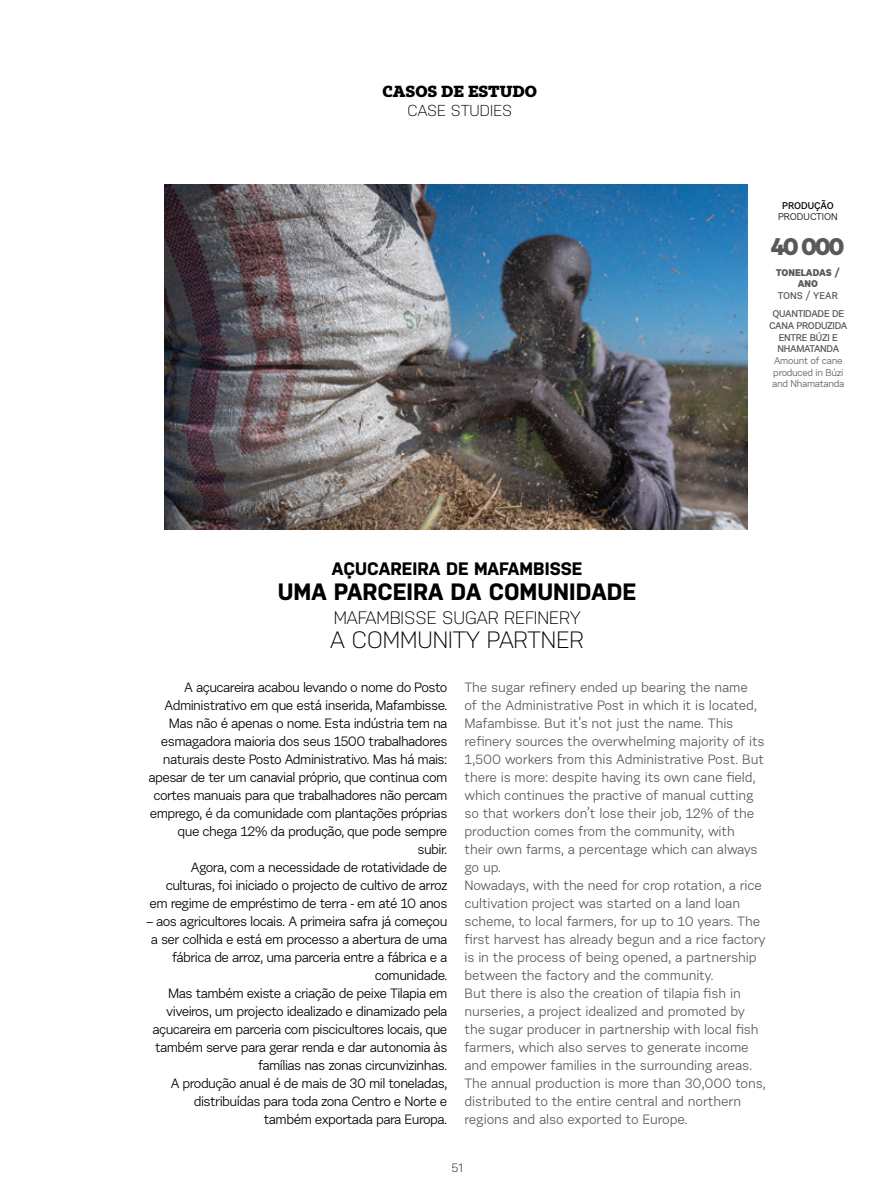
<style>
.page{position:relative;width:893px;height:1191px;background:#fff}
.page>*{position:absolute;margin:0;border:0;box-sizing:border-box;transform-origin:0 0}
.t1{font:700 24px "Urban Grotesk Me Bl";color:#58595b}
.t2{font:700 23.55px "Nudista";color:#000}
.t3{font:300 23.55px "Nudista";color:#000}
.t4{font:300 18px "Nudista";color:#000}
.t5{font:700 18px "Nudista";color:#000}
.t6{font:700 15.75px "Tabac Slab";color:#000}
.t7{font:300 15.75px "Nudista";color:#000}
.t8{font:13.5px/18px "Urban Grotesk Re Bo";letter-spacing:-.01em;color:#58595b}
.t9{font:13.5px/18px "Urban Grotesk Re Bo";letter-spacing:-.04em;color:#000;text-align:right}
.t10{font:300 12px "Nudista";color:#000}
.t11{font:700 9.75px/11.7px "Urban Grotesk Li Se";letter-spacing:-.03em;color:#58595b;text-align:center}
.t12{font:9.75px/11.7px "Urban Grotesk Re Bo";letter-spacing:-.03em;color:#58595b}
.t13{font:700 9.75px/11.7px "Urban Grotesk Me Bl";color:#58595b;text-align:center}
.t14{font:9.75px "Urban Grotesk Re Bo";color:#000}
.t15{font:700 9.75px "Urban Grotesk Li Se";color:#000}
</style>
<div class="page">
<img style="left:164px;top:184px;width:584px;height:346px">
<p class="t6" style="left:382px;top:82px;width:156px">CASOS DE ESTUDO</p>
<p class="t7" style="left:408px;top:100px;width:106px">CASE STUDIES</p>
<h3 class="t5" style="left:332px;top:555px;width:252px">AÇUCAREIRA DE MAFAMBISSE</h3>
<h2 class="t2" style="left:278px;top:575px;width:360px">UMA PARCEIRA DA COMUNIDADE</h2>
<h3 class="t4" style="left:334px;top:605px;width:248px">MAFAMBISSE SUGAR REFINERY</h3>
<h2 class="t3" style="left:330px;top:623px;width:255px">A COMMUNITY PARTNER</h2>
<p class="t15" style="left:782px;top:199px;width:53px">PRODUÇÃO</p>
<p class="t14" style="left:778px;top:211px;width:61px">PRODUCTION</p>
<h1 class="t1" style="left:771px;top:231px;width:75px">40 000</h1>
<p class="t13" style="left:776px;top:266px;width:65px">TONELADAS /<br>ANO</p>
<p class="t11" style="left:772px;top:286px;width:73px;line-height:18.1px">TONS / YEAR<br>QUANTIDADE DE</p>
<p class="t11" style="left:769px;top:319px;width:80px">CANA PRODUZIDA<br>ENTRE BÚZI E<br>NHAMATANDA</p>
<p class="t12" style="left:772px;top:355px;width:74px">Amount of cane produced in Búzi and Nhamatanda</p>
<p class="t9" style="left:148px;top:678px;width:300px">A açucareira acabou levando o nome do Posto Administrativo em que está inserida, Mafambisse.<br>Mas não é apenas o nome. Esta indústria tem na esmagadora maioria dos seus 1500 trabalhadores naturais deste Posto Administrativo. Mas há mais: apesar de ter um canavial próprio, que continua com cortes manuais para que trabalhadores não percam emprego, é da comunidade com plantações próprias que chega 12% da produção, que pode sempre subir.<br>Agora, com a necessidade de rotatividade de culturas, foi iniciado o projecto de cultivo de arroz em regime de empréstimo de terra - em até 10 anos</p>
<p class="t9" style="left:146px;top:912px;width:303px">– aos agricultores locais. A primeira safra já começou a ser colhida e está em processo a abertura de uma fábrica de arroz, uma parceria entre a fábrica e a comunidade.<br>Mas também existe a criação de peixe Tilapia em viveiros, um projecto idealizado e dinamizado pela açucareira em parceria com piscicultores locais, que também serve para gerar renda e dar autonomia às famílias nas zonas circunvizinhas.<br>A produção anual é de mais de 30 mil toneladas, distribuídas para toda zona Centro e Norte e também exportada para Europa.</p>
<p class="t8" style="left:464px;top:678px;width:303px">The sugar refinery ended up bearing the name<br>of the Administrative Post in which it is located, Mafambisse. But it’s not just the name. This refinery sources the overwhelming majority of its 1,500 workers from this Administrative Post. But there is more: despite having its own cane field, which continues the practive of manual cutting so that workers don’t lose their job, 12% of the production comes from the community, with their own farms, a percentage which can always go up.<br>Nowadays, with the need for crop rotation, a rice cultivation project was started on a land loan scheme, to local farmers, for up to 10 years. The first harvest has already begun and a rice factory is in the process of being opened, a partnership between the factory and the community.<br>But there is also the creation of tilapia fish in nurseries, a project idealized and promoted by the sugar producer in partnership with local fish farmers, which also serves to generate income and empower families in the surrounding areas.<br>The annual production is more than 30,000 tons, distributed to the entire central and northern regions and also exported to Europe.</p>
<p class="t10" style="left:451px;top:1159px;width:13px">51</p>
</div>
